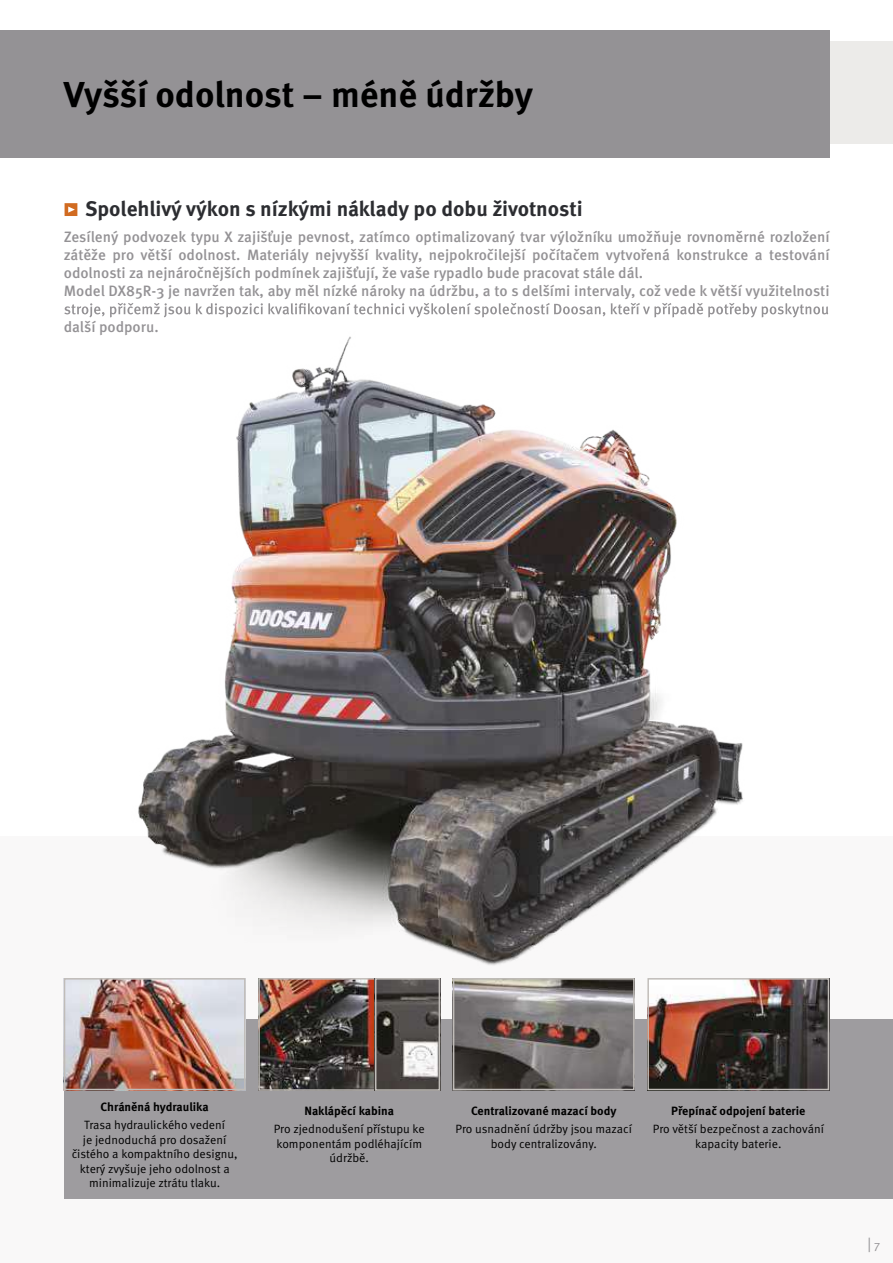
<style>
.page{position:relative;width:893px;height:1263px;background:#fff}
.page>*{position:absolute;margin:0;border:0;box-sizing:border-box;transform-origin:0 0}
.t1{font:700 36px "Meta Pro";color:#000}
.t2{font:700 21px "Meta Pro";color:#2c2d31}
.t3{font:500 15px/18px "Meta Pro";color:#949295}
.t4{font:15px "Meta Pro Norm";color:#949295}
.t5{font:12px/14.4px "Meta Pro Norm";color:#000;text-align:center}
.t6{font:700 12px "Meta Pro";color:#000}
.s1{font-size:12px}
</style>
<div class="page">
<div style="left:829px;top:41px;width:64px;height:102px;background:#ecebe9"></div>
<div style="left:0;top:836px;width:893px;height:427px;background:#f9f8f8"></div>
<div style="left:64px;top:1019px;width:829px;height:180px;background:#9e9c9f"></div>
<div style="left:0;top:30px;width:829px;height:127px;background:#949295"></div>
<img style="left:138px;top:336px;width:605px;height:629px">
<img style="left:456px;top:981px;width:176px;height:106px">
<div style="left:453px;top:978px;width:182px;height:112px;border:2px solid #c0bcb8"></div>
<img style="left:67px;top:981px;width:176px;height:106px">
<div style="left:64px;top:978px;width:182px;height:112px;border:2px solid #c0bcb8"></div>
<img style="left:261px;top:981px;width:114px;height:107px">
<div style="left:258px;top:978px;width:182px;height:113px;border:2px solid #c0bcb8"></div>
<img style="left:378px;top:981px;width:59px;height:107px">
<div style="left:375px;top:978px;width:65px;height:113px;border:2px solid #c0bcb8"></div>
<img style="left:650px;top:981px;width:176px;height:106px">
<div style="left:647px;top:978px;width:182px;height:112px;border:2px solid #c0bcb8"></div>
<svg style="left:65px;top:203px;width:12px;height:13px"></svg>
<svg style="left:64px;top:303px;width:764px;height:14px"></svg>
<h1 class="t1" style="left:64px;top:71px;width:471px">Vyšší odolnost – méně údržby</h1>
<h2 class="t2" style="left:85px;top:195px;width:499px">Spolehlivý výkon s nízkými náklady po dobu životnosti</h2>
<p class="t3" style="left:64px;top:227px;width:767px">Zesílený podvozek typu X zajišťuje pevnost, zatímco optimalizovaný tvar výložníku umožňuje rovnoměrné rozložení zátěže pro větší odolnost. Materiály nejvyšší kvality, nejpokročilejší počítačem vytvořená konstrukce a testování odolnosti za nejnáročnějších podmínek zajišťují, že vaše rypadlo bude pracovat stále dál.<br>Model DX85R-3 je navržen tak, aby měl nízké nároky na údržbu, a to s delšími intervaly, což vede k větší využitelnosti</p>
<p class="t3" style="left:64px;top:317px;width:96px">další podporu.</p>
<p class="t6" style="left:101px;top:1099px;width:110px">Chráněná hydraulika</p>
<p class="t5" style="left:72px;top:1117px;width:167px">Trasa hydraulického vedení<br>je jednoduchá pro dosažení čistého a kompaktního designu, který zvyšuje jeho odolnost a minimalizuje ztrátu tlaku.</p>
<p class="t6" style="left:304px;top:1103px;width:91px">Naklápěcí kabina</p>
<p class="t5" style="left:274px;top:1121px;width:153px">Pro zjednodušení přístupu ke komponentám podléhajícím údržbě.</p>
<p class="t6" style="left:471px;top:1103px;width:147px">Centralizované mazací body</p>
<p class="t5" style="left:455px;top:1121px;width:178px">Pro usnadnění údržby jsou mazací body centralizovány.</p>
<p class="t6" style="left:671px;top:1103px;width:136px">Přepínač odpojení baterie</p>
<p class="t5" style="left:653px;top:1121px;width:173px">Pro větší bezpečnost a zachování kapacity baterie.</p>
<p class="t4" style="left:867px;top:1232px;width:14px">| <span class="s1">7</span></p>
</div>
